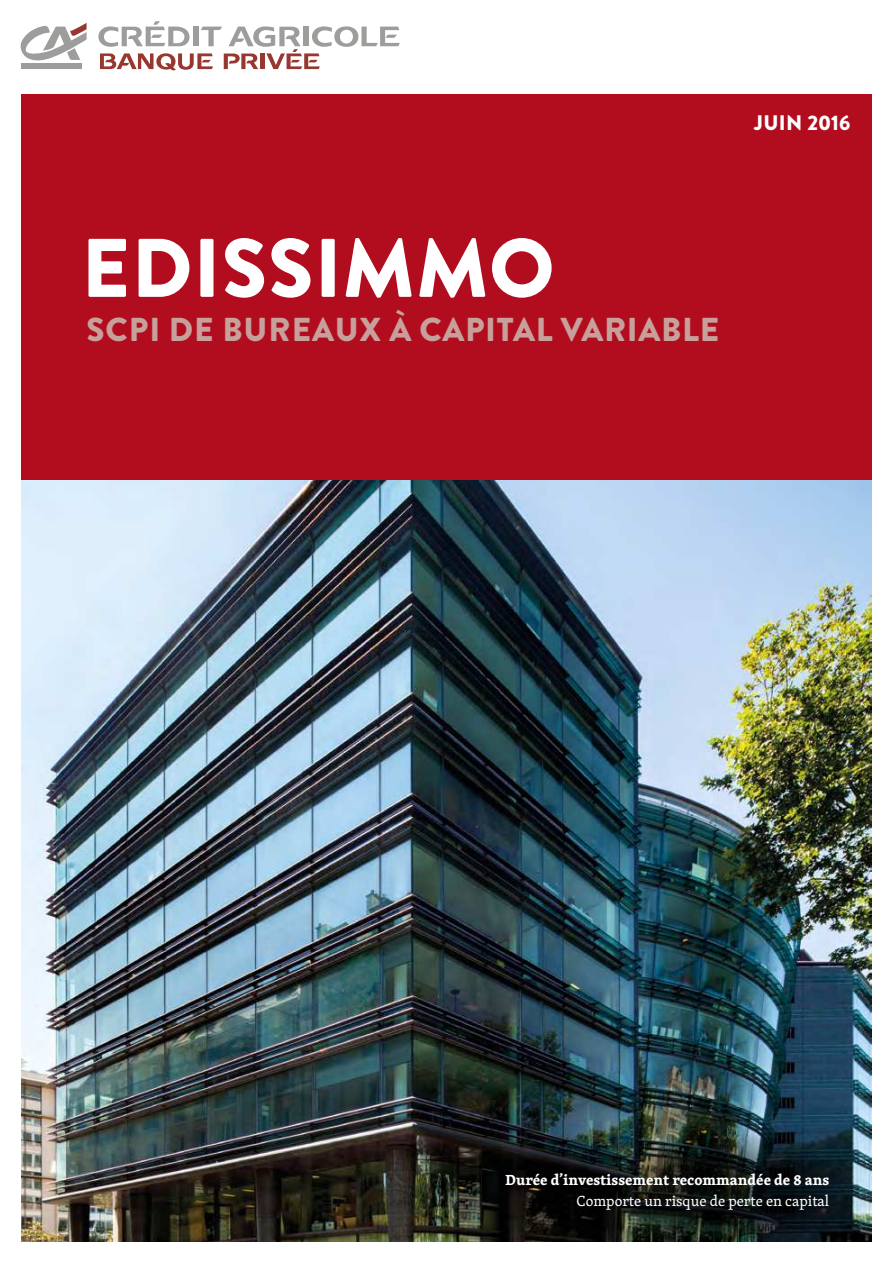
<style>
.page{position:relative;width:893px;height:1263px;background:#fff}
.page>*{position:absolute;margin:0;border:0;box-sizing:border-box;transform-origin:0 0}
.t1{font:900 82.8px "Brandon Grotesque";letter-spacing:.01em;color:#fff}
.t2{font:900 33.15px "Brandon Grotesque";letter-spacing:.02em;color:#c8a09b}
.t3{font:900 21px "Brandon Grotesque";letter-spacing:.01em;color:#fff}
.t4{font:700 15px "Skolar Basic";color:#fff}
.t5{font:15px "Skolar Basic";color:#fff}
</style>
<div class="page">
<div style="left:21px;top:94px;width:851px;height:386px;background:#b20d1f"></div>
<div style="left:21px;top:64px;width:61px;height:5px;background:#9d9d9c"></div>
<svg style="left:20px;top:23px;width:67px;height:41px"></svg>
<svg style="left:98px;top:21px;width:302px;height:49px"></svg>
<img style="left:21px;top:480px;width:851px;height:762px">
<svg style="left:617px;top:1133px;width:225px;height:109px;background:#131b1b"></svg>
<h3 class="t3" style="left:754px;top:110px;width:98px">JUIN 2016</h3>
<h1 class="t1" style="left:81px;top:219px;width:475px">EDISSIMMO</h1>
<h2 class="t2" style="left:86px;top:310px;width:634px">SCPI DE BUREAUX À CAPITAL VARIABLE</h2>
<p class="t4" style="left:506px;top:1172px;width:325px">Durée d’investissement recommandée de 8 ans</p>
<p class="t5" style="left:577px;top:1192px;width:254px">Comporte un risque de perte en capital</p>
</div>
